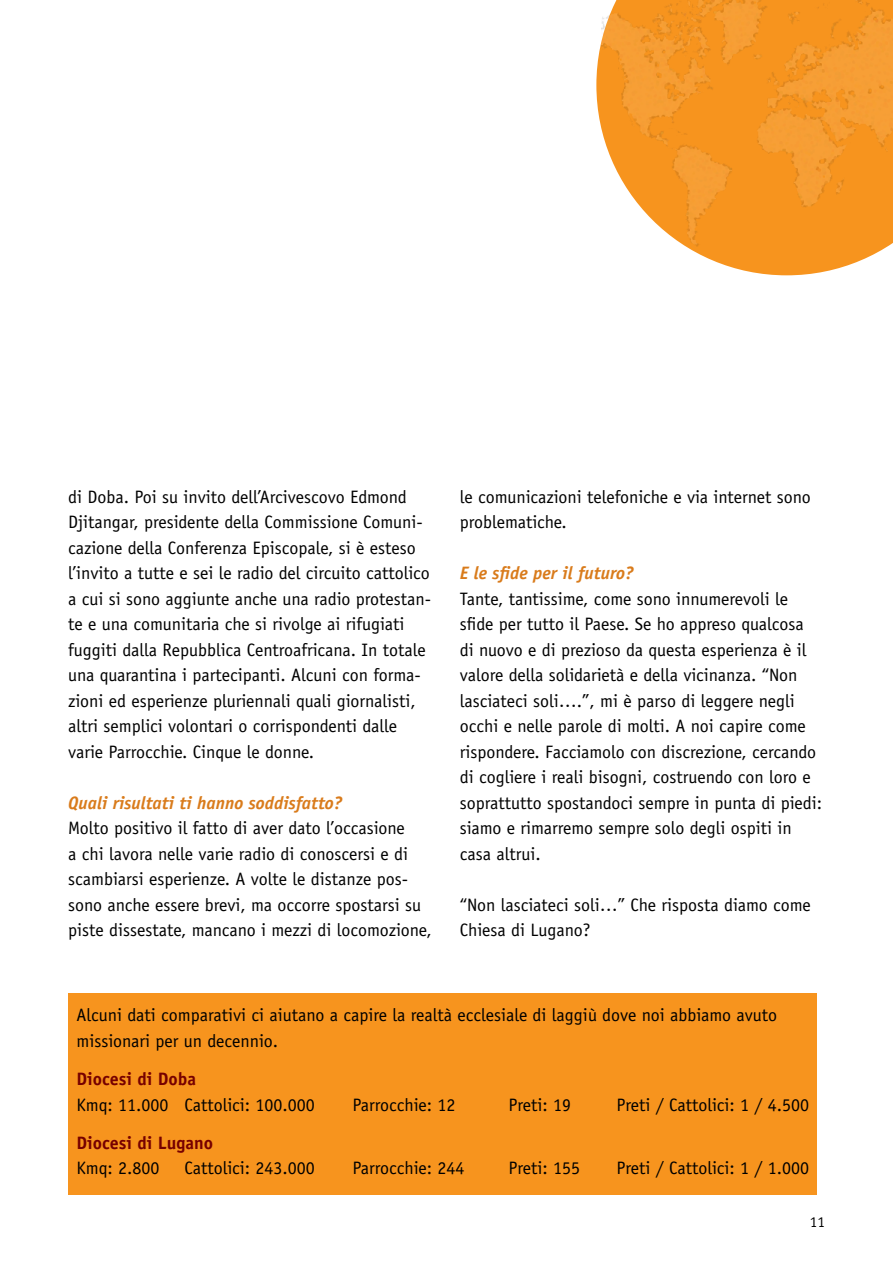
<style>
.page{position:relative;width:893px;height:1263px;background:#fff}
.page>*{position:absolute;margin:0;border:0;box-sizing:border-box;transform-origin:0 0}
.t1{font:18px/25.5px "Officina Sans";color:#000}
.t2{font:italic 700 18px "Officina Sans";color:#d97b1b}
.t3{font:700 18px "Officina Sans";color:#760000}
.t4{font:15px "Officina Sans";color:#000}
</style>
<div class="page">
<svg style="left:596px;top:28px;width:274px;height:247px"></svg>
<img style="left:602px;top:0;width:291px;height:256px">
<div style="left:68px;top:994px;width:748px;height:201px;background:#f7941e"></div>
<p class="t1" style="left:68px;top:484px;width:365px">di Doba. Poi su invito dell’Arcivescovo Edmond Djitangar, presidente della Commissione Comuni&shy;cazione della Conferenza Episcopale, si è esteso l’invito a tutte e sei le radio del circuito cattolico a cui si sono aggiunte anche una radio protestan&shy;te e una comunitaria che si rivolge ai rifugiati fuggiti dalla Repubblica Centroafricana. In totale una quarantina i partecipanti. Alcuni con forma&shy;zioni ed esperienze pluriennali quali giornalisti, altri semplici volontari o corrispondenti dalle varie Parrocchie. Cinque le donne.</p>
<p class="t2" style="left:68px;top:792px;width:276px">Quali risultati ti hanno soddisfatto?</p>
<p class="t1" style="left:68px;top:815px;width:365px">Molto positivo il fatto di aver dato l’occasione<br>a chi lavora nelle varie radio di conoscersi e di scambiarsi esperienze. A volte le distanze pos&shy;sono anche essere brevi, ma occorre spostarsi su piste dissestate, mancano i mezzi di locomozione,</p>
<p class="t1" style="left:460px;top:484px;width:353px">le comunicazioni telefoniche e via internet sono problematiche.</p>
<p class="t2" style="left:460px;top:562px;width:175px">E le sfide per il futuro?</p>
<p class="t1" style="left:460px;top:586px;width:364px">Tante, tantissime, come sono innumerevoli le sfide per tutto il Paese. Se ho appreso qualcosa di nuovo e di prezioso da questa esperienza è il valore della solidarietà e della vicinanza. “Non lasciateci soli….”, mi è parso di leggere negli occhi e nelle parole di molti. A noi capire come rispondere. Facciamolo con discrezione, cercando di cogliere i reali bisogni, costruendo con loro e soprattutto spostandoci sempre in punta di piedi: siamo e rimarremo sempre solo degli ospiti in casa altrui.</p>
<p class="t1" style="left:460px;top:892px;width:353px">“Non lasciateci soli…” Che risposta diamo come<br>Chiesa di Lugano?</p>
<p class="t1" style="left:77px;top:1002px;width:702px">Alcuni dati comparativi ci aiutano a capire la realtà ecclesiale di laggiù dove noi abbiamo avuto missionari per un decennio.</p>
<p class="t3" style="left:77px;top:1068px;width:121px">Diocesi di Doba</p>
<p class="t1" style="left:77px;top:1092px;width:240px">Kmq: 11.000 Cattolici: 100.000</p>
<p class="t1" style="left:353px;top:1092px;width:105px">Parrocchie: 12</p>
<p class="t1" style="left:509px;top:1092px;width:64px">Preti: 19</p>
<p class="t1" style="left:617px;top:1092px;width:194px">Preti / Cattolici: 1 / 4.500</p>
<p class="t3" style="left:77px;top:1131px;width:138px">Diocesi di Lugano</p>
<p class="t1" style="left:77px;top:1155px;width:84px">Kmq: 2.800</p>
<p class="t1" style="left:185px;top:1155px;width:132px">Cattolici: 243.000</p>
<p class="t1" style="left:353px;top:1155px;width:114px">Parrocchie: 244</p>
<p class="t1" style="left:509px;top:1155px;width:73px">Preti: 155</p>
<p class="t1" style="left:617px;top:1155px;width:194px">Preti / Cattolici: 1 / 1.000</p>
<p class="t4" style="left:810px;top:1213px;width:16px">11</p>
</div>
